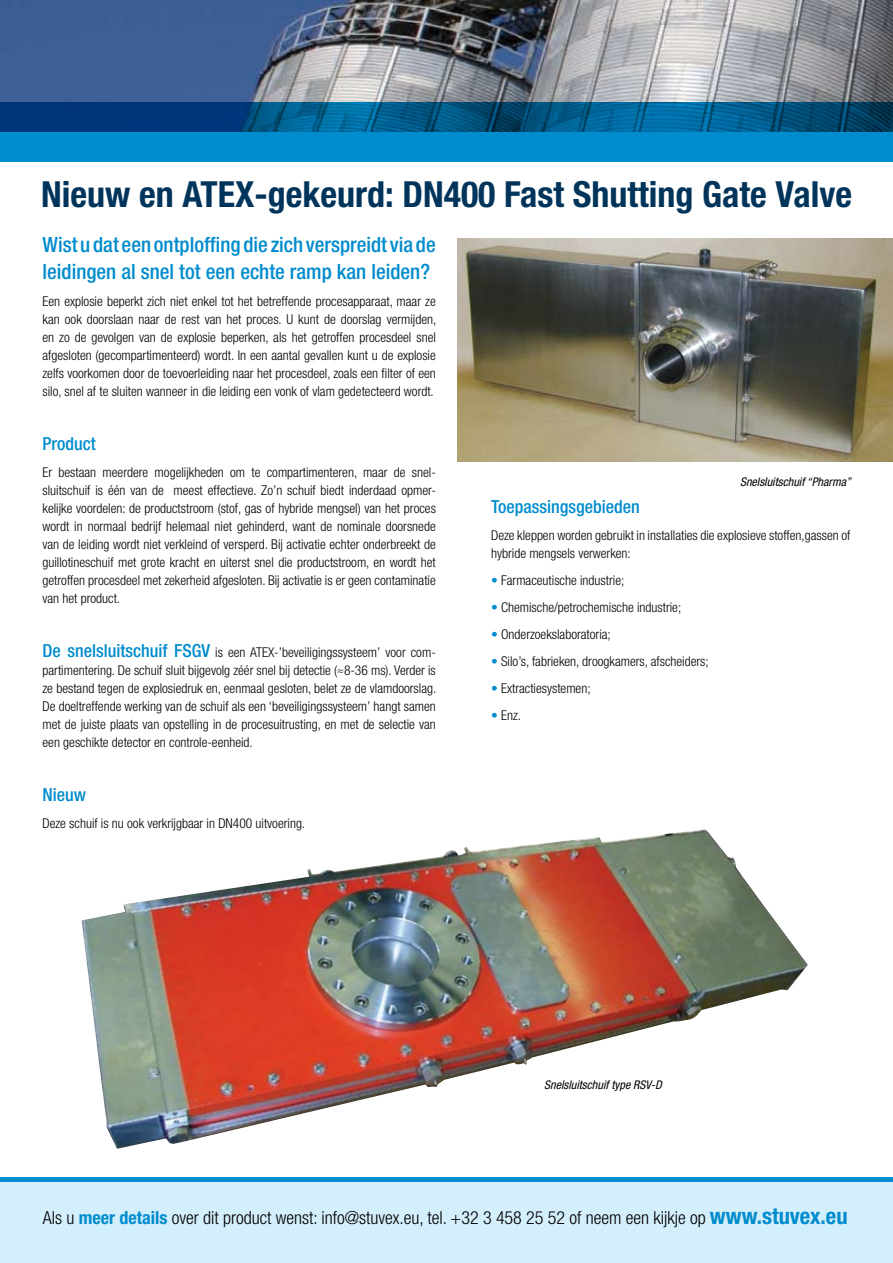
<style>
.page{position:relative;width:893px;height:1263px;background:#fff}
.page>*{position:absolute;margin:0;border:0;box-sizing:border-box;transform-origin:0 0}
.t1{font:700 condensed 36px "Helvetica Neue LT Std";color:#00345b}
.t2{font:500 condensed 21px/27px "Helvetica Neue LT Std";color:#008ccd}
.t3{font:300 condensed 18px "Helvetica Neue LT Std";color:#000}
.t4{font:500 condensed 18px "Helvetica Neue LT Std";color:#008ccd}
.t5{font:300 condensed 13.5px/18px "Helvetica Neue LT Std";color:#000;text-align:justify}
.t6{font:italic condensed 12px "Helvetica Neue LT Std";color:#000}
.s1{font-weight:500;font-size:18px;color:#008ccd}
.s2{color:#008ccd}
.s3{font-weight:700;color:#008ccd}
.s4{font-weight:700;font-size:22.5px;color:#008ccd}
</style>
<div class="page">
<img style="left:82px;top:829px;width:726px;height:320px">
<div style="left:0;top:1181px;width:893px;height:82px;background:#d4effc"></div>
<hr style="left:0;top:1177px;width:893px;height:4px;background:#008ccd">
<img style="left:0;top:0;width:893px;height:102px">
<svg style="left:0;top:102px;width:893px;height:60px;background:#006da8"></svg>
<img style="left:458px;top:239px;width:435px;height:222px">
<h1 class="t1" style="left:41px;top:172px;width:812px">Nieuw en Atex-gekeurd: DN400 Fast Shutting Gate Valve</h1>
<h2 class="t2" style="left:43px;top:231px;width:395px">Wist u dat een ontploffing die zich verspreidt via de leidingen al snel tot een echte ramp kan leiden?</h2>
<p class="t5" style="left:43px;top:292px;width:395px">Een explosie beperkt zich niet enkel tot het betreffende procesapparaat, maar ze kan ook doorslaan naar de rest van het proces. U kunt de doorslag vermijden, en zo de gevolgen van de explosie beperken, als het getroffen procesdeel snel afgesloten (gecompartimenteerd) wordt. In een aantal gevallen kunt u de explosie zelfs voorkomen door de toevoerleiding naar het procesdeel, zoals een filter of een silo, snel af te sluiten wanneer in die leiding een vonk of vlam gedetecteerd wordt.</p>
<h3 class="t4" style="left:43px;top:433px;width:55px">Product</h3>
<p class="t5" style="left:43px;top:463px;width:395px">Er bestaan meerdere mogelijkheden om te compartimenteren, maar de snel&shy;sluitschuif is één van de meest effectieve. Zo’n schuif biedt inderdaad opmer&shy;kelijke voordelen: de productstroom (stof, gas of hybride mengsel) van het proces wordt in normaal bedrijf helemaal niet gehinderd, want de nominale doorsnede van de leiding wordt niet verkleind of versperd. Bij activatie echter onderbreekt de guillotineschuif met grote kracht en uiterst snel die productstroom, en wordt het getroffen procesdeel met zekerheid afgesloten. Bij activatie is er geen contaminatie van het product.</p>
<p class="t5" style="left:43px;top:643px;width:395px"><span class="s1">De snelsluitschuif FSGV</span> is een ATEX-’beveiligingssysteem’ voor com&shy;partimentering. De schuif sluit bijgevolg zéér snel bij detectie (≈8-36 ms). Verder is ze bestand tegen de explosiedruk en, eenmaal gesloten, belet ze de vlamdoorslag.<br>De doeltreffende werking van de schuif als een ‘beveiligingssysteem’ hangt samen met de juiste plaats van opstelling in de procesuitrusting, en met de selectie van een geschikte detector en controle-eenheid.</p>
<h3 class="t4" style="left:43px;top:784px;width:45px">Nieuw</h3>
<p class="t5" style="left:43px;top:814px;width:264px">Deze schuif is nu ook verkrijgbaar in DN400 uitvoering.</p>
<p class="t6" style="left:740px;top:475px;width:112px">Snelsluitschuif “Pharma”</p>
<h3 class="t4" style="left:491px;top:496px;width:150px">Toepassingsgebieden</h3>
<p class="t5" style="left:491px;top:526px;width:361px">Deze kleppen worden gebruikt in installaties die explosieve stoffen,gassen of hybride mengsels verwerken:</p>
<p class="t5" style="left:491px;top:571px;width:135px"><span class="s2">•</span> Farmaceutische industrie;</p>
<p class="t5" style="left:491px;top:598px;width:192px"><span class="s2">•</span> Chemische/petrochemische industrie;</p>
<p class="t5" style="left:491px;top:625px;width:121px"><span class="s2">•</span> Onderzoekslaboratoria;</p>
<p class="t5" style="left:491px;top:652px;width:219px"><span class="s2">•</span> Silo’s, fabrieken, droogkamers, afscheiders;</p>
<p class="t5" style="left:491px;top:679px;width:101px"><span class="s2">•</span> Extractiesystemen;</p>
<p class="t5" style="left:491px;top:706px;width:31px"><span class="s2">•</span> Enz.</p>
<p class="t6" style="left:544px;top:1078px;width:119px">Snelsluitschuif type RSV-D</p>
<h3 class="t3" style="left:43px;top:1207px;width:806px">Als u <span class="s3">meer details</span> over dit product wenst: info@stuvex.eu, tel. +32 3 458 25 52 of neem een kijkje op <span class="s4">www.stuvex.eu</span></h3>
</div>
